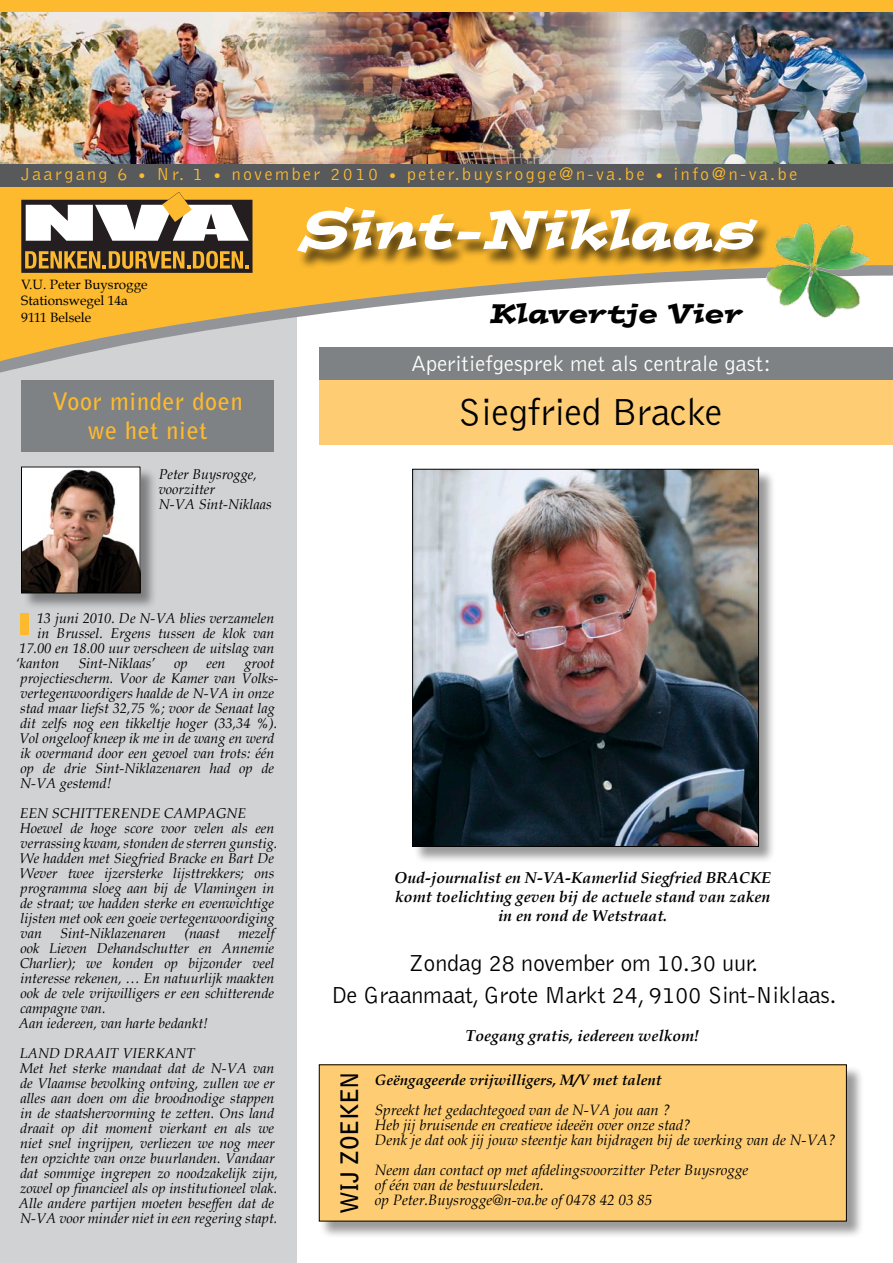
<style>
.page{position:relative;width:893px;height:1263px;background:#fff}
.page>*{position:absolute;margin:0;border:0;box-sizing:border-box;transform-origin:0 0}
.t1{font:italic 54px "Postino Std";letter-spacing:.015em;color:#fff}
.t2{font:300 39px "Bell Gothic Std";letter-spacing:-.01em;color:#000}
.t3{font:italic 27px "Postino Std";letter-spacing:.02em;color:#000}
.t4{font:300 24px/31.5px "Bell Gothic Std";letter-spacing:-.01em;color:#000;text-align:center}
.t5{font:700 24px/28.8px "Bell Gothic Std";letter-spacing:.03em;color:#fdba2f;text-align:center}
.t6{font:700 24px "Bell Gothic Std";letter-spacing:-.01em;color:#000}
.t7{font:300 22.5px "Bell Gothic Std";color:#fff}
.t8{font:300 18px "Bell Gothic Std";letter-spacing:.14em;color:#fdba2f}
.t9{font:italic 700 15.75px/18.9px "Book Antiqua";color:#000;text-align:center}
.t10{font:italic 15px/15px "Book Antiqua";color:#000}
.t11{font:italic 700 15px "Book Antiqua";color:#000}
.t12{font:italic 14.25px/15px "Book Antiqua";color:#000}
.t13{font:13.5px/16.2px "Book Antiqua";color:#000}
</style>
<div class="page">
<div style="left:0;top:300px;width:296px;height:963px;background:#d1d2d4"></div>
<div style="left:319px;top:348px;width:574px;height:32px;background:#7f8284"></div>
<svg style="left:0;top:0;width:893px;height:361px;fill:#fdba2f"></svg>
<svg style="left:21px;top:192px;width:232px;height:81px"></svg>
<img style="left:0;top:13px;width:893px;height:151px">
<div style="left:22px;top:467px;width:135px;height:143px;background:#000;opacity:.4"></div>
<img style="left:23px;top:469px;width:115px;height:122px">
<div style="left:21px;top:467px;width:119px;height:126px;border:1px solid #000"></div>
<div style="left:319px;top:380px;width:574px;height:64px;background:#fecd73"></div>
<div style="left:296px;top:208px;width:475px;height:62px;background:#000;opacity:.65"></div>
<div style="left:21px;top:380px;width:253px;height:71px;background:#7f8284"></div>
<div style="left:0;top:164px;width:893px;height:23px;background:#57595b"></div>
<div style="left:413px;top:470px;width:363px;height:394px;background:#000;opacity:.4"></div>
<img style="left:414px;top:471px;width:343px;height:374px">
<div style="left:412px;top:469px;width:347px;height:378px;border:1px solid #000"></div>
<img style="left:766px;top:218px;width:103px;height:101px">
<div style="left:320px;top:1065px;width:544px;height:173px;background:#000;opacity:.4"></div>
<div style="left:319px;top:1065px;width:527px;height:156px;background:#fecd73"></div>
<div style="left:20px;top:613px;width:8px;height:21px;background:#fdba2f"></div>
<p class="t8" style="left:21px;top:165px;width:777px">Jaargang 6 • Nr. 1 • november 2010 • peter.buysrogge@n-va.be • info@n-va.be</p>
<p class="t13" style="left:21px;top:276px;width:128px">V.U. Peter Buysrogge<br>Stationswegel 14a<br>9111 Belsele</p>
<h3 class="t5" style="left:52px;top:387px;width:192px">Voor minder doen we het niet</h3>
<p class="t12" style="left:159px;top:467px;width:114px">Peter Buysrogge, voorzitter<br>N-VA Sint-Niklaas</p>
<h1 class="t1" style="left:300px;top:193px;width:456px">Sint-Niklaas</h1>
<h3 class="t3" style="left:491px;top:295px;width:253px">Klavertje Vier</h3>
<h3 class="t7" style="left:411px;top:352px;width:361px">Aperitiefgesprek met als centrale gast:</h3>
<h2 class="t2" style="left:458px;top:391px;width:266px">Siegfried Bracke</h2>
<p class="t12" style="left:37px;top:611px;width:239px">13 juni 2010. De N-VA blies verzamelen</p>
<p class="t12" style="left:37px;top:626px;width:239px">in Brussel. Ergens tussen de klok van</p>
<p class="t12" style="left:19px;top:641px;width:257px">17.00 en 18.00 uur verscheen de uitslag van</p>
<p class="t12" style="left:16px;top:656px;width:45px">‘kanton</p>
<p class="t12" style="left:78px;top:656px;width:78px">Sint-Niklaas’</p>
<p class="t12" style="left:174px;top:656px;width:15px">op</p>
<p class="t12" style="left:206px;top:656px;width:21px">een</p>
<p class="t12" style="left:19px;top:656px;width:261px;text-indent:226px">groot projectiescherm. Voor de Kamer van Volks&shy;vertegenwoordigers haalde de N-VA in onze stad maar liefst 32,75 %; voor de Senaat lag dit zelfs nog een tikkeltje hoger (33,34 %).<br>Vol ongeloof kneep ik me in de wang en werd ik overmand door een gevoel van trots: één op de drie Sint-Niklazenaren had op de N-VA gestemd!</p>
<p class="t12" style="left:20px;top:806px;width:259px">EEN SCHITTERENDE CAMPAGNE Hoewel de hoge score voor velen als een verrassing kwam, stonden de sterren gunstig.<br>We hadden met Siegfried Bracke en Bart De Wever twee ijzersterke lijsttrekkers; ons programma sloeg aan bij de Vlamingen in de straat; we hadden sterke en evenwichtige lijsten met ook een goeie vertegenwoordiging van</p>
<p class="t12" style="left:19px;top:926px;width:257px;text-indent:219px">mezelf ook Lieven Dehandschutter en Annemie<br>Charlier); we konden op bijzonder veel interesse rekenen, … En natuurlijk maakten ook de vele vrijwilligers er een schitterende campagne van.<br>Aan iedereen, van harte bedankt!</p>
<p class="t12" style="left:19px;top:1046px;width:261px">LAND DRAAIT VIERKANT<br>Met het sterke mandaat dat de N-VA van de Vlaamse bevolking ontving, zullen we er alles aan doen om die broodnodige stappen in de staatshervorming te zetten. Ons land draait op dit moment vierkant en als we niet snel ingrijpen, verliezen we nog meer ten opzichte van onze buurlanden. Vandaar dat sommige ingrepen zo noodzakelijk zijn, zowel op financieel als op institutioneel vlak.<br>Alle andere partijen moeten beseffen dat de N-VA voor minder niet in een regering stapt.</p>
<p class="t12" style="left:60px;top:926px;width:108px">Sint-Niklazenaren</p>
<p class="t12" style="left:184px;top:926px;width:37px">(naast</p>
<p class="t9" style="left:394px;top:869px;width:378px">Oud-journalist en N-VA-Kamerlid Siegfried BRACKE komt toelichting geven bij de actuele stand van zaken in en rond de Wetstraat.</p>
<h3 class="t4" style="left:331px;top:948px;width:507px">Zondag 28 november om 10.30 uur.<br>De Graanmaat, Grote Markt 24, 9100 Sint-Niklaas.</h3>
<p class="t9" style="left:466px;top:1026px;width:235px">Toegang gratis, iedereen welkom!</p>
<h3 class="t6" style="left:335px;top:1214px;width:145px;rotate:-90deg">WIJ ZOEKEN</h3>
<p class="t11" style="left:375px;top:1071px;width:288px">Geëngageerde vrijwilligers, M/V met talent</p>
<p class="t10" style="left:375px;top:1102px;width:462px">Spreekt het gedachtegoed van de N-VA jou aan ?<br>Heb jij bruisende en creatieve ideeën over onze stad?<br>Denk je dat ook jij jouw steentje kan bijdragen bij de werking van de N-VA?</p>
<p class="t10" style="left:375px;top:1162px;width:375px">Neem dan contact op met afdelingsvoorzitter Peter Buysrogge of één van de bestuursleden.<br>op Peter.Buysrogge@n-va.be of 0478 42 03 85</p>
</div>
